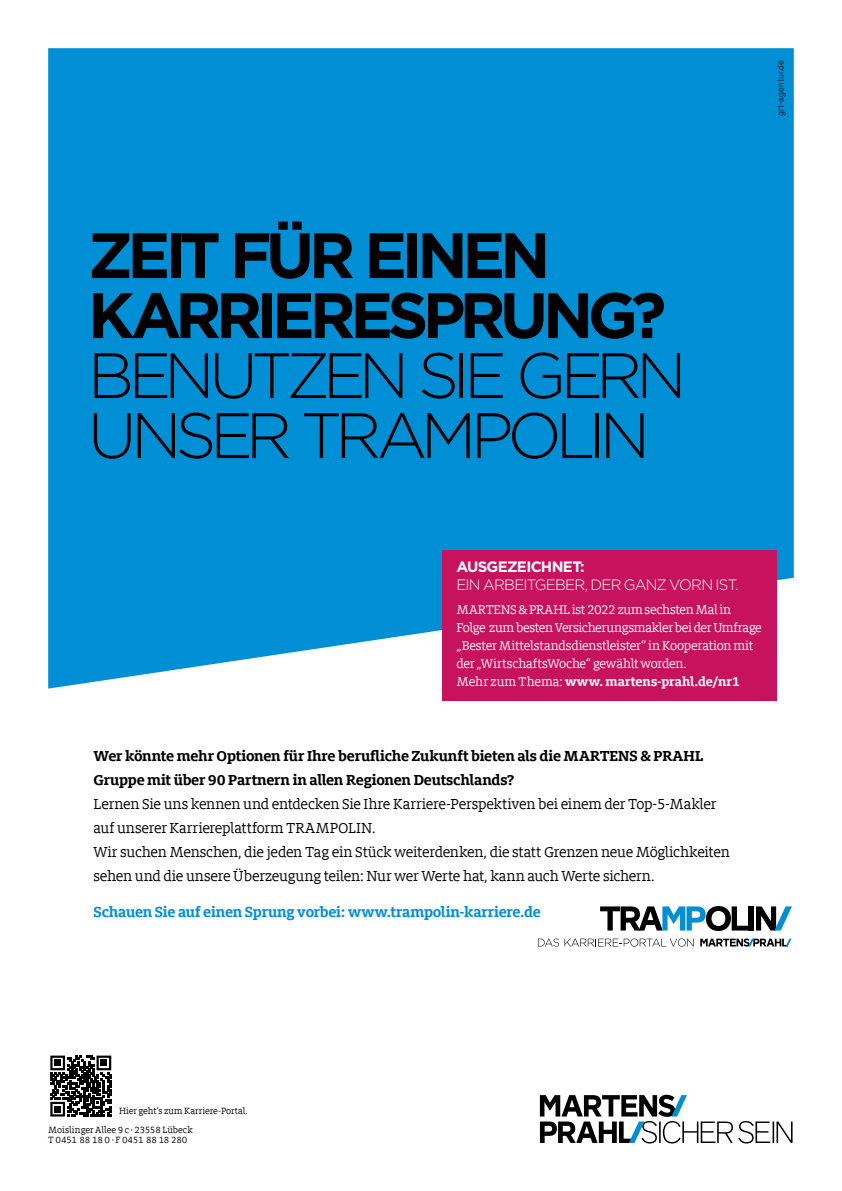
<style>
.page{position:relative;width:842px;height:1191px;background:#fff}
.page>*{position:absolute;margin:0;border:0;box-sizing:border-box;transform-origin:0 0}
.t1{font:300 64px/60px "Gotham";letter-spacing:-.095em;color:#000}
.t2{font:700 64px/60px "Gotham";letter-spacing:-.09em;color:#000}
.t3{font:16px/24px "Milo Slab Offc";letter-spacing:-.02em;color:#000}
.t4{font:700 16px/24px "Milo Slab Offc";letter-spacing:-.01em;color:#000}
.t5{font:700 16px "Milo Slab Offc";letter-spacing:-.015em;color:#008ed5}
.t6{font:300 15px "Gotham";letter-spacing:-.055em;color:#fff}
.t7{font:700 15px "Gotham";letter-spacing:-.045em;color:#fff}
.t8{font:14px/18px "Milo Slab Offc";letter-spacing:-.02em;color:#fff}
.t9{font:10px/10px "Milo Slab Offc";letter-spacing:-.01em;color:#000}
.t10{font:300 9px "Akzidenz Grotesk Pro";letter-spacing:.03em;color:#000}
.s1{font-weight:700}
</style>
<div class="page">
<div style="left:48px;top:48px;width:746px;height:640px;background:#008ed5"></div>
<svg style="left:540px;top:1094px;width:252px;height:49px"></svg>
<svg style="left:600px;top:906px;width:148px;height:25px"></svg>
<div style="left:749px;top:906px;width:5px;height:24px;background:#000"></div>
<svg style="left:756px;top:906px;width:36px;height:24px"></svg>
<svg style="left:538px;top:938px;width:156px;height:8px"></svg>
<svg style="left:700px;top:938px;width:91px;height:8px"></svg>
<svg style="left:50px;top:1055px;width:62px;height:62px"></svg>
<svg style="left:50px;top:1055px;width:61px;height:61px"></svg>
<div style="left:442px;top:550px;width:335px;height:150px;background:#c7135d"></div>
<p class="t10" style="left:774px;top:116px;width:58px;rotate:-90deg">grt-agentur.de</p>
<h1 class="t2" style="left:88px;top:225px;width:580px">ZEIT FÜR EINEN<br>KARRIERESPRUNG?</h1>
<h1 class="t1" style="left:88px;top:344px;width:600px">BENUTZEN SIE GERN<br>UNSER TRAMPOLIN</h1>
<p class="t7" style="left:456px;top:557px;width:130px">AUSGEZEICHNET:</p>
<p class="t6" style="left:456px;top:575px;width:284px">EIN ARBEITGEBER, DER GANZ VORN IST.</p>
<p class="t8" style="left:456px;top:600px;width:307px">MARTENS &amp; PRAHL ist 2022 zum sechsten Mal in Folge zum besten Versicherungsmakler bei der Umfrage „Bester Mittelstandsdienstleister“ in Kooperation mit der „WirtschaftsWoche“ gewählt worden.<br>Mehr zum Thema: <span class="s1">www. martens-prahl.de/nr1</span></p>
<p class="t4" style="left:94px;top:744px;width:611px">Wer könnte mehr Optionen für Ihre berufliche Zukunft bieten als die MARTENS &amp; PRAHL<br>Gruppe mit über 90 Partnern in allen Regionen Deutschlands?</p>
<p class="t3" style="left:94px;top:792px;width:638px">Lernen Sie uns kennen und entdecken Sie Ihre Karriere-Perspektiven bei einem der Top-5-Makler auf unserer Karriereplattform TRAMPOLIN.<br>Wir suchen Menschen, die jeden Tag ein Stück weiterdenken, die statt Grenzen neue Möglichkeiten sehen und die unsere Überzeugung teilen: Nur wer Werte hat, kann auch Werte sichern.</p>
<p class="t5" style="left:94px;top:903px;width:449px">Schauen Sie auf einen Sprung vorbei: www.trampolin-karriere.de</p>
<p class="t9" style="left:119px;top:1105px;width:130px">Hier geht’s zum Karriere-Portal.</p>
<p class="t9" style="left:48px;top:1124px;width:146px">Moislinger Allee 9 c · 23558 Lübeck<br>T 0451 88 18 0 · F 0451 88 18 280</p>
</div>
